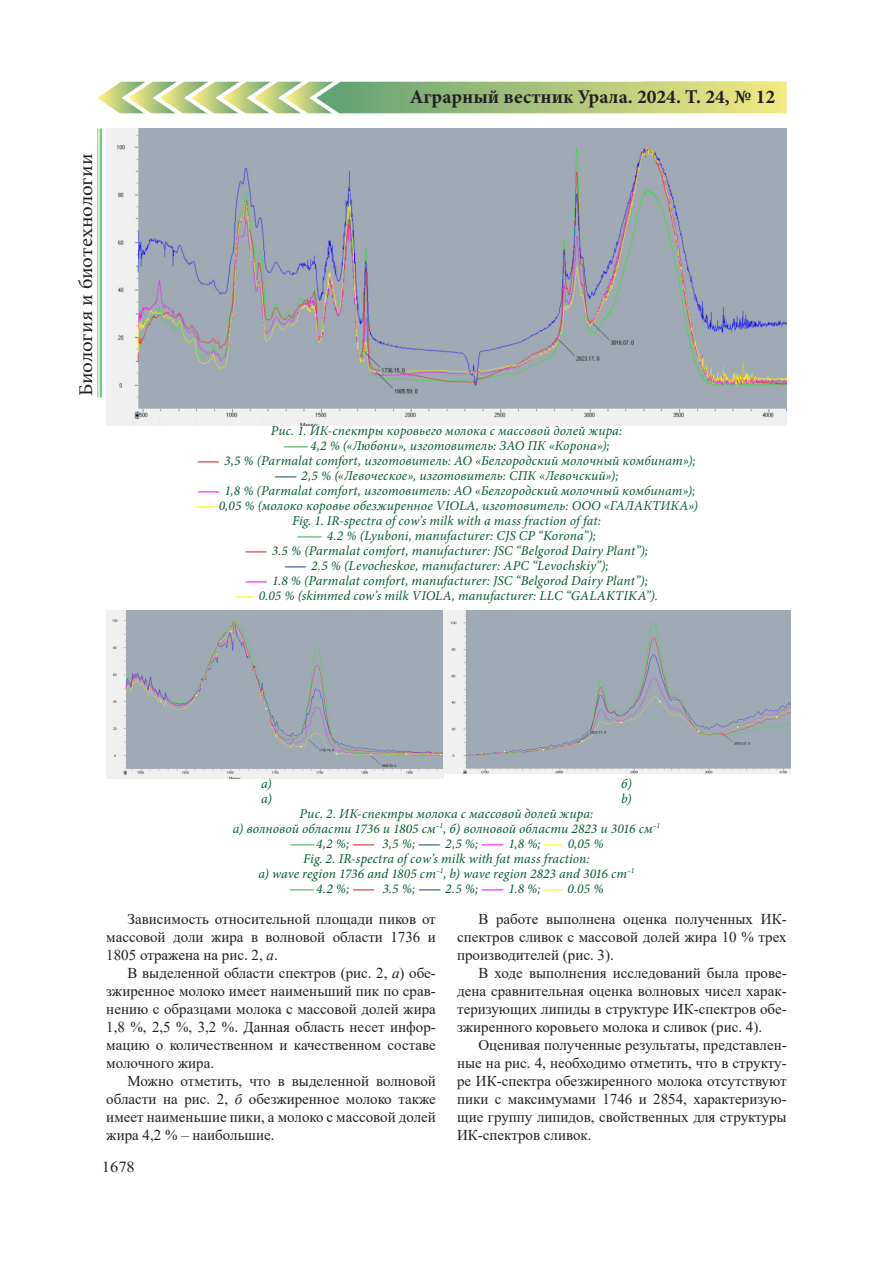
<style>
.page{position:relative;width:893px;height:1263px;background:#fff}
.page>*{position:absolute;margin:0;border:0;box-sizing:border-box;transform-origin:0 0}
.t1{font:700 19.5px "Minion Pro";color:#231f20}
.t2{font:19.5px "Minion Pro";letter-spacing:-.01em;color:#231f20;scale:1.08 1}
.t3{font:15.3px "Times New Roman";color:#231f20;scale:1.08 1}
.t4{font:15px/18px "Times New Roman";color:#231f20;text-align:justify}
.t5{font:italic 13.5px/15px "Minion Pro";letter-spacing:.01em;color:#025b30;text-align:center}
.s1{font-weight:700;color:#40ae49}
.s2{font-weight:700;color:#d1232a}
.s3{font-weight:700;color:#253f8e}
.s4{font-weight:700;color:#f0f}
.s5{font-weight:700;color:#fff101}
.s6{font-style:italic}
</style>
<div class="page">
<hr style="left:100px;top:128px;width:2px;height:269px;background:#40ae49">
<hr style="left:97px;top:128px;width:1px;height:269px;background:#40ae49">
<img style="left:98px;top:81px;width:689px;height:32px">
<img style="left:106px;top:128px;width:680px;height:298px">
<img style="left:106px;top:610px;width:337px;height:168px">
<img style="left:443px;top:610px;width:347px;height:163px">
<h1 class="t2" style="left:73px;top:396px;width:226px;rotate:-90deg">Биология и биотехнологии</h1>
<h1 class="t1" style="left:410px;top:83px;width:367px">Аграрный вестник Урала. 2024. Т. 24, № 12</h1>
<p class="t5" style="left:195px;top:424px;width:504px">Рис. 1. ИК-спектры коровьего молока с массовой долей жира:<br><span class="s1">--------</span>4,2 % («Любони», изготовитель: ЗАО ПК «Корона»);<br><span class="s2">-------</span> 3,5 % (Parmalat comfort, изготовитель: АО «Белгородский молочный комбинат»); <span class="s3">-------</span> 2,5 % («Левоческое», изготовитель: СПК «Левочский»);<br><span class="s4">-------</span> 1,8 % (Parmalat comfort, изготовитель: АО «Белгородский молочный комбинат»); <span class="s5">-------</span>0,05 % (молоко коровье обезжиренное VIOLA, изготовитель: ООО «ГАЛАКТИКА»)<br>Fig. 1. IR-spectra of cow’s milk with a mass fraction of fat:<br><span class="s1">--------</span> 4.2 % (Lyuboni, manufacturer: CJS CP “Korona”);<br><span class="s2">-------</span> 3.5 % (Parmalat comfort, manufacturer: JSC “Belgorod Dairy Plant”);<br><span class="s3">-------</span> 2.5 % (Levocheskoe, manufacturer: APC “Levochskiy”);<br><span class="s4">-------</span> 1.8 % (Parmalat comfort, manufacturer: JSC “Belgorod Dairy Plant”);<br><span class="s5">------</span> 0.05 % (skimmed cow’s milk VIOLA, manufacturer: LLC “GALAKTIKA”).</p>
<p class="t5" style="left:261px;top:776px;width:12px">а)</p>
<p class="t5" style="left:621px;top:776px;width:12px">б)</p>
<p class="t5" style="left:261px;top:791px;width:12px">a)</p>
<p class="t5" style="left:621px;top:791px;width:12px">b)</p>
<p class="t5" style="left:233px;top:806px;width:429px">Рис. 2. ИК-спектры молока с массовой долей жира:<br>а) волновой области 1736 и 1805 см<sup>–1</sup>, б) волновой области 2823 и 3016 см<sup>–1 </sup><span class="s1">--------</span> 4,2 %; <span class="s2">-------</span> 3,5 %; <span class="s3">-------</span> 2,5 %; <span class="s4">-------</span> 1,8 %; <span class="s5">------</span> 0,05 %<br>Fig. 2. IR-spectra of cow’s milk with fat mass fraction:<br>a) wave region 1736 and 1805 cm<sup>–1</sup>, b) wave region 2823 and 3016 cm<sup>–1<br></sup><span class="s1">--------</span> 4.2 %; <span class="s2">-------</span> 3.5 %; <span class="s3">-------</span> 2.5 %; <span class="s4">-------</span> 1.8 %; <span class="s5">------</span> 0.05 %</p>
<p class="t4" style="left:106px;top:909px;width:331px;text-indent:21px">Зависимость относительной площади пиков от массовой доли жира в волновой области 1736 и 1805 отражена на рис. 2, <span class="s6">а</span>.</p>
<p class="t4" style="left:106px;top:963px;width:331px;text-indent:21px">В выделенной области спектров (рис. 2, <span class="s6">а</span>) обе&shy;зжиренное молоко имеет наименьший пик по срав&shy;нению с образцами молока с массовой долей жира 1,8 %, 2,5 %, 3,2 %. Данная область несет инфор&shy;мацию о количественном и качественном составе молочного жира.</p>
<p class="t4" style="left:106px;top:1071px;width:331px;text-indent:21px">Можно отметить, что в выделенной волновой области на рис. 2, <span class="s6">б</span> обезжиренное молоко также имеет наименьшие пики, а молоко с массовой долей жира 4,2 % – наибольшие.</p>
<p class="t3" style="left:102px;top:1156px;width:32px">1678</p>
<p class="t4" style="left:457px;top:909px;width:331px;text-indent:21px">В работе выполнена оценка полученных ИК&shy;спектров сливок с массовой долей жира 10 % трех производителей (рис. 3).</p>
<p class="t4" style="left:457px;top:963px;width:331px;text-indent:21px">В ходе выполнения исследований была прове&shy;дена сравнительная оценка волновых чисел харак&shy;теризующих липиды в структуре ИК-спектров обе&shy;зжиренного коровьего молока и сливок (рис. 4).</p>
<p class="t4" style="left:457px;top:1035px;width:331px;text-indent:21px">Оценивая полученные результаты, представлен&shy;ные на рис. 4, необходимо отметить, что в структу&shy;ре ИК-спектра обезжиренного молока отсутствуют пики с максимумами 1746 и 2854, характеризую&shy;щие группу липидов, свойственных для структуры ИК-спектров сливок.</p>
</div>
